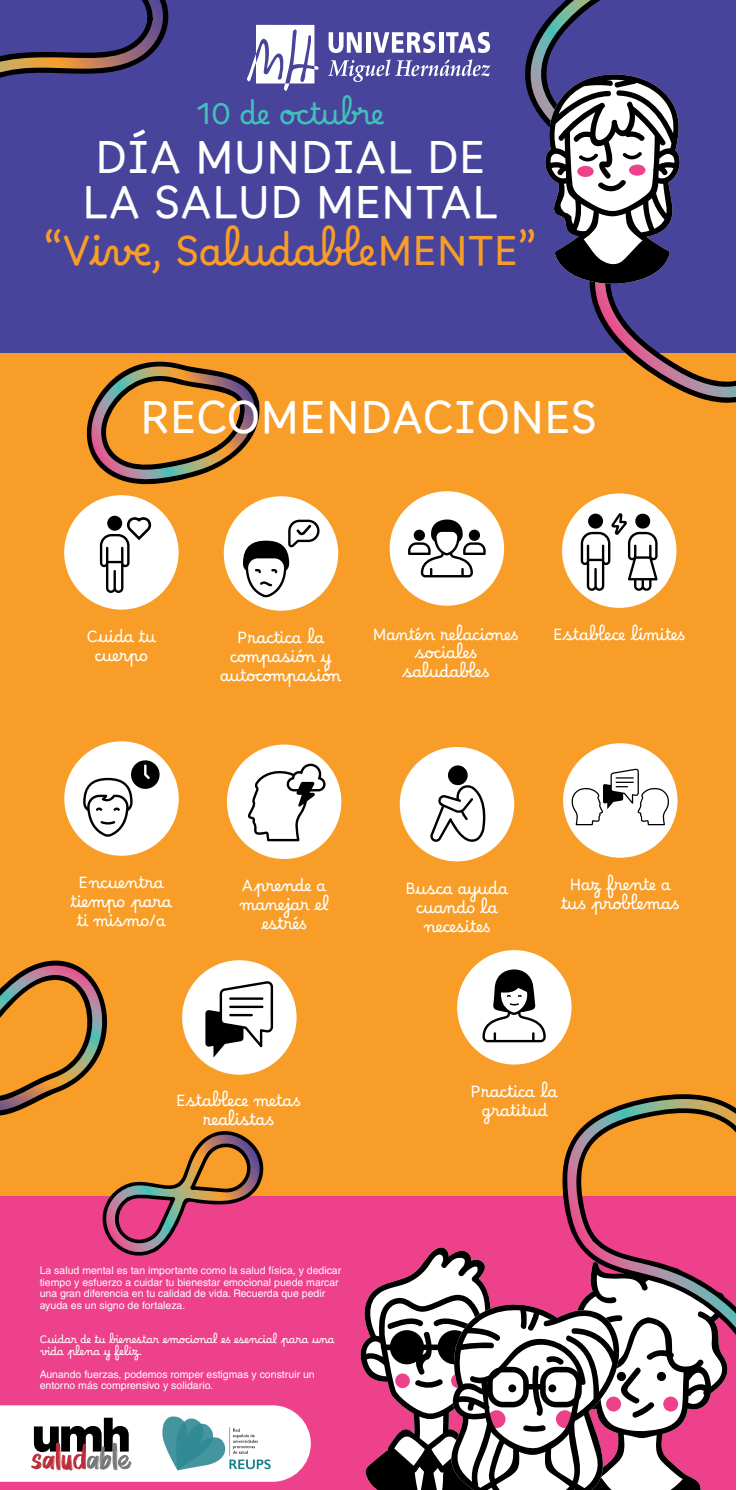
<style>
.page{position:relative;width:737px;height:1490px;background:#fff}
.page>*{position:absolute;margin:0;border:0;box-sizing:border-box;transform-origin:0 0}
.t1{font:44.54px/44.4px "Borel";color:#fff}
.t2{font:40.34px "Borel";color:#f89d27}
.t3{font:29.31px "Borel";color:#40c0b9}
.t4{font:15.75px/18.9px "Borel";color:#fff;text-align:center}
.t5{font:10.5px/11.4px "Helvetica LT Std";color:#fff}
.t6{font:10.5px/11.4px "Borel";color:#fff}
</style>
<div class="page">
<div style="left:0;top:347px;width:736px;height:956px;background:#f89d27"></div>
<div style="left:0;top:1196px;width:736px;height:293px;background:#ee418b"></div>
<div style="left:389px;top:491px;width:115px;height:114px;background:#fff;border-radius:50%"></div>
<svg style="left:408px;top:519px;width:77px;height:58px"></svg>
<div style="left:414px;top:529px;width:11px;height:12px;background:#000001;border-radius:50%"></div>
<div style="left:182px;top:960px;width:114px;height:114px;background:#fff;border-radius:50%"></div>
<div style="left:562px;top:493px;width:114px;height:115px;background:#fff;border-radius:50%"></div>
<svg style="left:580px;top:513px;width:77px;height:78px"></svg>
<div style="left:227px;top:744px;width:114px;height:115px;background:#fff;border-radius:50%"></div>
<svg style="left:248px;top:763px;width:77px;height:78px"></svg>
<div style="left:563px;top:743px;width:114px;height:114px;background:#fff;border-radius:50%"></div>
<div style="left:64px;top:741px;width:115px;height:114px;background:#fff;border-radius:50%"></div>
<svg style="left:83px;top:760px;width:77px;height:77px"></svg>
<div style="left:224px;top:496px;width:114px;height:114px;background:#fff;border-radius:50%"></div>
<div style="left:457px;top:950px;width:114px;height:114px;background:#fff;border-radius:50%"></div>
<div style="left:400px;top:747px;width:114px;height:114px;background:#fff;border-radius:50%"></div>
<svg style="left:430px;top:784px;width:56px;height:58px"></svg>
<div style="left:448px;top:765px;width:19px;height:20px;background:#000001;border-radius:50%"></div>
<svg style="left:360px;top:1247px;width:341px;height:242px"></svg>
<svg style="left:562px;top:1094px;width:171px;height:327px"></svg>
<svg style="left:571px;top:1106px;width:165px;height:294px"></svg>
<svg style="left:86px;top:361px;width:174px;height:123px"></svg>
<div style="left:0;top:0;width:736px;height:352px;background:#48449c"></div>
<svg style="left:0;top:0;width:169px;height:78px"></svg>
<svg style="left:518px;top:30px;width:218px;height:373px"></svg>
<svg style="left:539px;top:0;width:197px;height:389px"></svg>
<svg style="left:545px;top:74px;width:136px;height:210px"></svg>
<div style="left:577px;top:166px;width:16px;height:11px;background:#ee418b;border-radius:50%"></div>
<div style="left:629px;top:164px;width:16px;height:12px;background:#ee418b;border-radius:50%"></div>
<svg style="left:0;top:960px;width:273px;height:296px"></svg>
<div style="left:64px;top:495px;width:115px;height:114px;background:#fff;border-radius:50%"></div>
<svg style="left:100px;top:515px;width:52px;height:78px"></svg>
<svg style="left:243px;top:519px;width:76px;height:78px"></svg>
<svg style="left:482px;top:969px;width:64px;height:73px"></svg>
<svg style="left:571px;top:768px;width:98px;height:57px"></svg>
<svg style="left:328px;top:59px;width:162px;height:23px"></svg>
<svg style="left:328px;top:32px;width:34px;height:21px"></svg>
<hr style="left:366px;top:32px;width:4px;height:21px;background:#fff">
<svg style="left:373px;top:32px;width:62px;height:21px"></svg>
<hr style="left:439px;top:32px;width:4px;height:21px;background:#fff">
<svg style="left:446px;top:32px;width:44px;height:21px"></svg>
<svg style="left:247px;top:25px;width:72px;height:66px"></svg>
<svg style="left:0;top:1405px;width:311px;height:76px;background:#ddd0d4"></svg>
<img style="left:162px;top:1412px;width:111px;height:64px">
<h3 class="t3" style="left:196px;top:97px;width:188px">10 de octubre</h3>
<h1 class="t1" style="left:82px;top:136px;width:418px">DÍA MUNDIAL DE<br>LA SALUD MENTAL</h1>
<h2 class="t2" style="left:44px;top:227px;width:493px">“Vive, SaludableMENTE”</h2>
<h1 class="t1" style="left:140px;top:395px;width:458px">RECOMENDACIONES</h1>
<h3 class="t4" style="left:87px;top:627px;width:69px">Cuida tu cuerpo</h3>
<h3 class="t4" style="left:220px;top:628px;width:125px">Practica la compasión y autocompasión</h3>
<h3 class="t4" style="left:373px;top:624px;width:149px">Mantén relaciones sociales saludables</h3>
<h3 class="t4" style="left:553px;top:625px;width:135px">Establece límites</h3>
<h3 class="t4" style="left:71px;top:873px;width:102px">Encuentra tiempo para ti mismo/a</h3>
<h3 class="t4" style="left:239px;top:876px;width:91px">Aprende a manejar el estrés</h3>
<h3 class="t4" style="left:561px;top:875px;width:120px">Haz frente a tus problemas</h3>
<h3 class="t4" style="left:405px;top:878px;width:103px">Busca ayuda cuando la necesites</h3>
<h3 class="t4" style="left:176px;top:1091px;width:126px">Establece metas realistas</h3>
<p class="t5" style="left:40px;top:1264px;width:303px">La salud mental es tan importante como la salud física, y dedicar tiempo y esfuerzo a cuidar tu bienestar emocional puede marcar una gran diferencia en tu calidad de vida. Recuerda que pedir ayuda es un signo de fortaleza.</p>
<p class="t6" style="left:40px;top:1333px;width:295px">Cuidar de tu bienestar emocional es esencial para una vida plena y feliz.</p>
<p class="t5" style="left:40px;top:1367px;width:276px">Aunando fuerzas, podemos romper estigmas y construir un entorno más comprensivo y solidario.</p>
<h3 class="t4" style="left:470px;top:1081px;width:88px">Practica la gratitud</h3>
</div>
